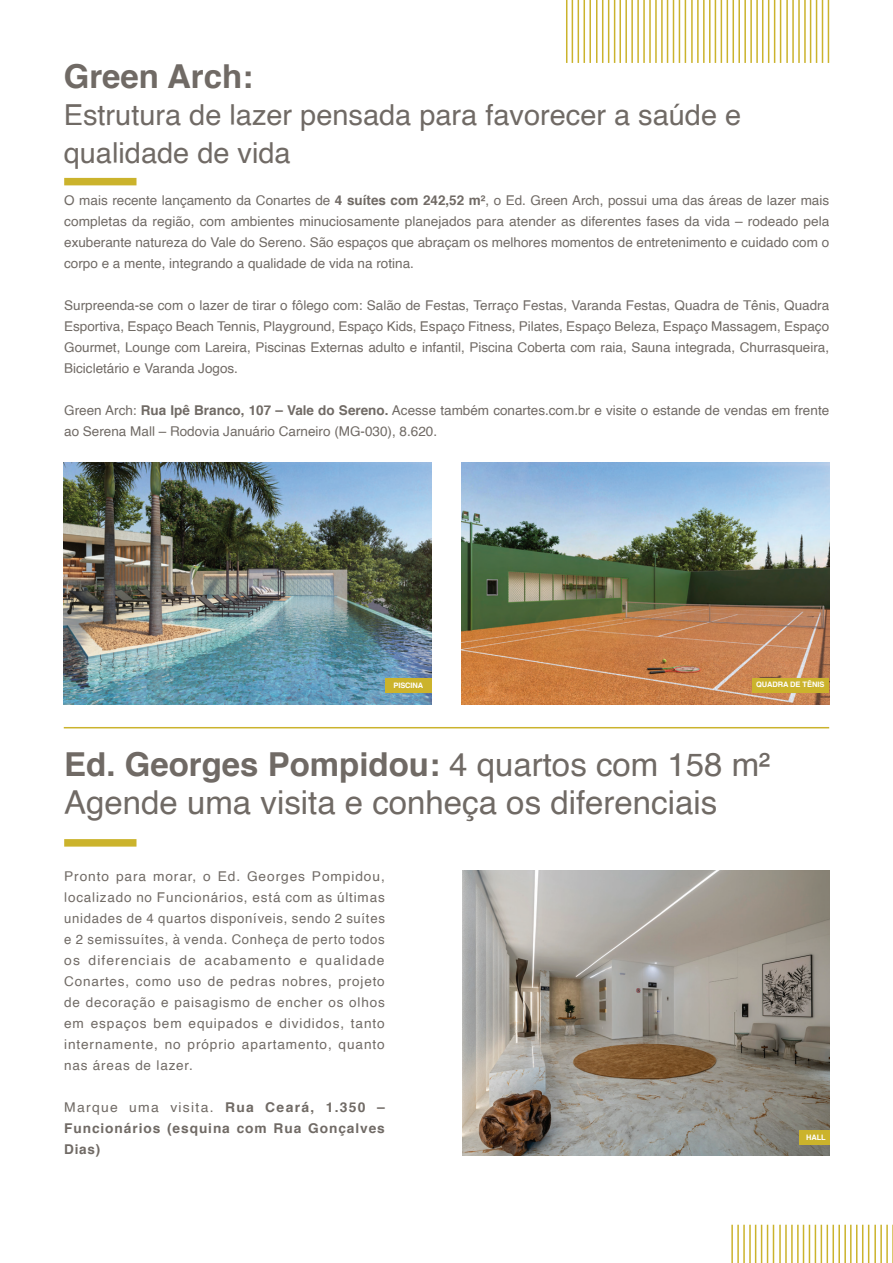
<style>
.page{position:relative;width:893px;height:1263px;background:#fff}
.page>*{position:absolute;margin:0;border:0;box-sizing:border-box;transform-origin:0 0}
.t1{font:33px/37.5px "Helvetica";color:#706a65}
.t2{font:700 33px "Helvetica";color:#706a65}
.t3{font:28.95px/37.5px "Helvetica";color:#706a65}
.t4{font:13.5px/21px "Helvetica";color:#706a65;text-align:justify}
.t5{font:700 13.5px/21px "Helvetica";letter-spacing:.065em;color:#706a65;text-align:justify}
.t6{font:700 7.5px "Helvetica";letter-spacing:-.01em;color:#fff}
.s1{font-weight:700}
.s2{font-weight:400}
</style>
<div class="page">
<div style="left:64px;top:178px;width:72px;height:7px;background:#cbb32c"></div>
<hr style="left:821px;top:1225px;width:1px;height:38px;background:#cbb32c">
<hr style="left:868px;top:1225px;width:1px;height:38px;background:#cbb32c">
<hr style="left:773px;top:1225px;width:1px;height:38px;background:#cbb32c">
<hr style="left:892px;top:1225px;width:1px;height:38px;background:#cbb32c">
<hr style="left:797px;top:1225px;width:2px;height:38px;background:#cbb32c">
<hr style="left:844px;top:1225px;width:2px;height:38px;background:#cbb32c">
<hr style="left:749px;top:1225px;width:2px;height:38px;background:#cbb32c">
<hr style="left:809px;top:1225px;width:1px;height:38px;background:#cbb32c">
<hr style="left:856px;top:1225px;width:1px;height:38px;background:#cbb32c">
<hr style="left:761px;top:1225px;width:1px;height:38px;background:#cbb32c">
<hr style="left:880px;top:1225px;width:2px;height:38px;background:#cbb32c">
<hr style="left:785px;top:1225px;width:2px;height:38px;background:#cbb32c">
<hr style="left:832px;top:1225px;width:2px;height:38px;background:#cbb32c">
<hr style="left:737px;top:1225px;width:2px;height:38px;background:#cbb32c">
<hr style="left:815px;top:1225px;width:1px;height:38px;background:#cbb32c">
<hr style="left:862px;top:1225px;width:1px;height:38px;background:#cbb32c">
<hr style="left:767px;top:1225px;width:1px;height:38px;background:#cbb32c">
<hr style="left:886px;top:1225px;width:2px;height:38px;background:#cbb32c">
<hr style="left:791px;top:1225px;width:2px;height:38px;background:#cbb32c">
<hr style="left:838px;top:1225px;width:2px;height:38px;background:#cbb32c">
<hr style="left:743px;top:1225px;width:2px;height:38px;background:#cbb32c">
<hr style="left:803px;top:1225px;width:1px;height:38px;background:#cbb32c">
<hr style="left:850px;top:1225px;width:1px;height:38px;background:#cbb32c">
<hr style="left:755px;top:1225px;width:1px;height:38px;background:#cbb32c">
<hr style="left:874px;top:1225px;width:2px;height:38px;background:#cbb32c">
<hr style="left:779px;top:1225px;width:2px;height:38px;background:#cbb32c">
<hr style="left:827px;top:1225px;width:1px;height:38px;background:#cbb32c">
<hr style="left:731px;top:1225px;width:2px;height:38px;background:#cbb32c">
<hr style="left:828px;top:0;width:1px;height:63px;background:#cbb32c">
<hr style="left:637px;top:0;width:2px;height:63px;background:#cbb32c">
<hr style="left:732px;top:0;width:2px;height:63px;background:#cbb32c">
<hr style="left:780px;top:0;width:1px;height:63px;background:#cbb32c">
<hr style="left:589px;top:0;width:2px;height:63px;background:#cbb32c">
<hr style="left:685px;top:0;width:1px;height:63px;background:#cbb32c">
<hr style="left:804px;top:0;width:2px;height:63px;background:#cbb32c">
<hr style="left:614px;top:0;width:1px;height:63px;background:#cbb32c">
<hr style="left:709px;top:0;width:1px;height:63px;background:#cbb32c">
<hr style="left:756px;top:0;width:2px;height:63px;background:#cbb32c">
<hr style="left:566px;top:0;width:1px;height:63px;background:#cbb32c">
<hr style="left:661px;top:0;width:2px;height:63px;background:#cbb32c">
<hr style="left:816px;top:0;width:1px;height:63px;background:#cbb32c">
<hr style="left:625px;top:0;width:2px;height:63px;background:#cbb32c">
<hr style="left:721px;top:0;width:1px;height:63px;background:#cbb32c">
<hr style="left:768px;top:0;width:1px;height:63px;background:#cbb32c">
<hr style="left:578px;top:0;width:1px;height:63px;background:#cbb32c">
<hr style="left:673px;top:0;width:1px;height:63px;background:#cbb32c">
<hr style="left:792px;top:0;width:2px;height:63px;background:#cbb32c">
<hr style="left:602px;top:0;width:1px;height:63px;background:#cbb32c">
<hr style="left:697px;top:0;width:2px;height:63px;background:#cbb32c">
<hr style="left:744px;top:0;width:2px;height:63px;background:#cbb32c">
<hr style="left:649px;top:0;width:2px;height:63px;background:#cbb32c">
<hr style="left:822px;top:0;width:1px;height:63px;background:#cbb32c">
<hr style="left:631px;top:0;width:2px;height:63px;background:#cbb32c">
<hr style="left:727px;top:0;width:1px;height:63px;background:#cbb32c">
<hr style="left:774px;top:0;width:1px;height:63px;background:#cbb32c">
<hr style="left:583px;top:0;width:2px;height:63px;background:#cbb32c">
<hr style="left:679px;top:0;width:1px;height:63px;background:#cbb32c">
<hr style="left:798px;top:0;width:2px;height:63px;background:#cbb32c">
<hr style="left:608px;top:0;width:1px;height:63px;background:#cbb32c">
<hr style="left:703px;top:0;width:2px;height:63px;background:#cbb32c">
<hr style="left:750px;top:0;width:2px;height:63px;background:#cbb32c">
<hr style="left:655px;top:0;width:2px;height:63px;background:#cbb32c">
<hr style="left:810px;top:0;width:1px;height:63px;background:#cbb32c">
<hr style="left:619px;top:0;width:2px;height:63px;background:#cbb32c">
<hr style="left:715px;top:0;width:1px;height:63px;background:#cbb32c">
<hr style="left:762px;top:0;width:1px;height:63px;background:#cbb32c">
<hr style="left:572px;top:0;width:1px;height:63px;background:#cbb32c">
<hr style="left:667px;top:0;width:1px;height:63px;background:#cbb32c">
<hr style="left:786px;top:0;width:2px;height:63px;background:#cbb32c">
<hr style="left:596px;top:0;width:1px;height:63px;background:#cbb32c">
<hr style="left:691px;top:0;width:2px;height:63px;background:#cbb32c">
<hr style="left:738px;top:0;width:2px;height:63px;background:#cbb32c">
<hr style="left:643px;top:0;width:2px;height:63px;background:#cbb32c">
<img style="left:64px;top:462px;width:368px;height:243px">
<div style="left:385px;top:678px;width:47px;height:14px;background:#cbb32c"></div>
<img style="left:461px;top:462px;width:368px;height:243px">
<div style="left:752px;top:678px;width:77px;height:14px;background:#cbb32c"></div>
<hr style="left:64px;top:727px;width:765px;height:1px;background:#cbb32c">
<div style="left:64px;top:839px;width:72px;height:8px;background:#cbb32c"></div>
<img style="left:462px;top:870px;width:368px;height:285px">
<div style="left:800px;top:1130px;width:30px;height:14px;background:#cbb32c"></div>
<h1 class="t2" style="left:64px;top:49px;width:191px">Green Arch:</h1>
<h2 class="t3" style="left:64px;top:97px;width:679px">Estrutura de lazer pensada para favorecer a saúde e qualidade de vida</h2>
<p class="t4" style="left:64px;top:190px;width:767px">O mais recente lançamento da Conartes de <span class="s1">4 suítes com 242,52 m²</span>, o Ed. Green Arch, possui uma das áreas de lazer mais completas da região, com ambientes minuciosamente planejados para atender as diferentes fases da vida – rodeado pela exuberante natureza do Vale do Sereno. São espaços que abraçam os melhores momentos de entretenimento e cuidado com o corpo e a mente, integrando a qualidade de vida na rotina.</p>
<p class="t4" style="left:64px;top:295px;width:766px">Surpreenda-se com o lazer de tirar o fôlego com: Salão de Festas, Terraço Festas, Varanda Festas, Quadra de Tênis, Quadra Esportiva, Espaço Beach Tennis, Playground, Espaço Kids, Espaço Fitness, Pilates, Espaço Beleza, Espaço Massagem, Espaço Gourmet, Lounge com Lareira, Piscinas Externas adulto e infantil, Piscina Coberta com raia, Sauna integrada, Churrasqueira, Bicicletário e Varanda Jogos.</p>
<p class="t4" style="left:64px;top:400px;width:766px">Green Arch: <span class="s1">Rua Ipê Branco, 107 – Vale do Sereno.</span> Acesse também conartes.com.br e visite o estande de vendas em frente ao Serena Mall – Rodovia Januário Carneiro (MG-030), 8.620.</p>
<p class="t6" style="left:393px;top:679px;width:31px">PISCINA</p>
<p class="t6" style="left:756px;top:679px;width:70px">QUADRA DE TÊNIS</p>
<h1 class="t1" style="left:64px;top:747px;width:707px"><span class="s1">Ed. Georges Pompidou:</span> 4 quartos com 158 m²<br>Agende uma visita e conheça os diferenciais</h1>
<p class="t4" style="left:64px;top:866px;width:322px">Pronto para morar, o Ed. Georges Pompidou, localizado no Funcionários, está com as últimas unidades de 4 quartos disponíveis, sendo 2 suítes e 2 semissuítes, à venda. Conheça de perto todos os diferenciais de acabamento e qualidade Conartes, como uso de pedras nobres, projeto de decoração e paisagismo de encher os olhos em espaços bem equipados e divididos, tanto internamente, no próprio apartamento, quanto nas áreas de lazer.</p>
<p class="t5" style="left:64px;top:1096px;width:322px"><span class="s2">Marque uma visita.</span> Rua Ceará, 1.350 – Funcionários (esquina com Rua Gonçalves Dias)</p>
<p class="t6" style="left:806px;top:1131px;width:21px">HALL</p>
</div>
